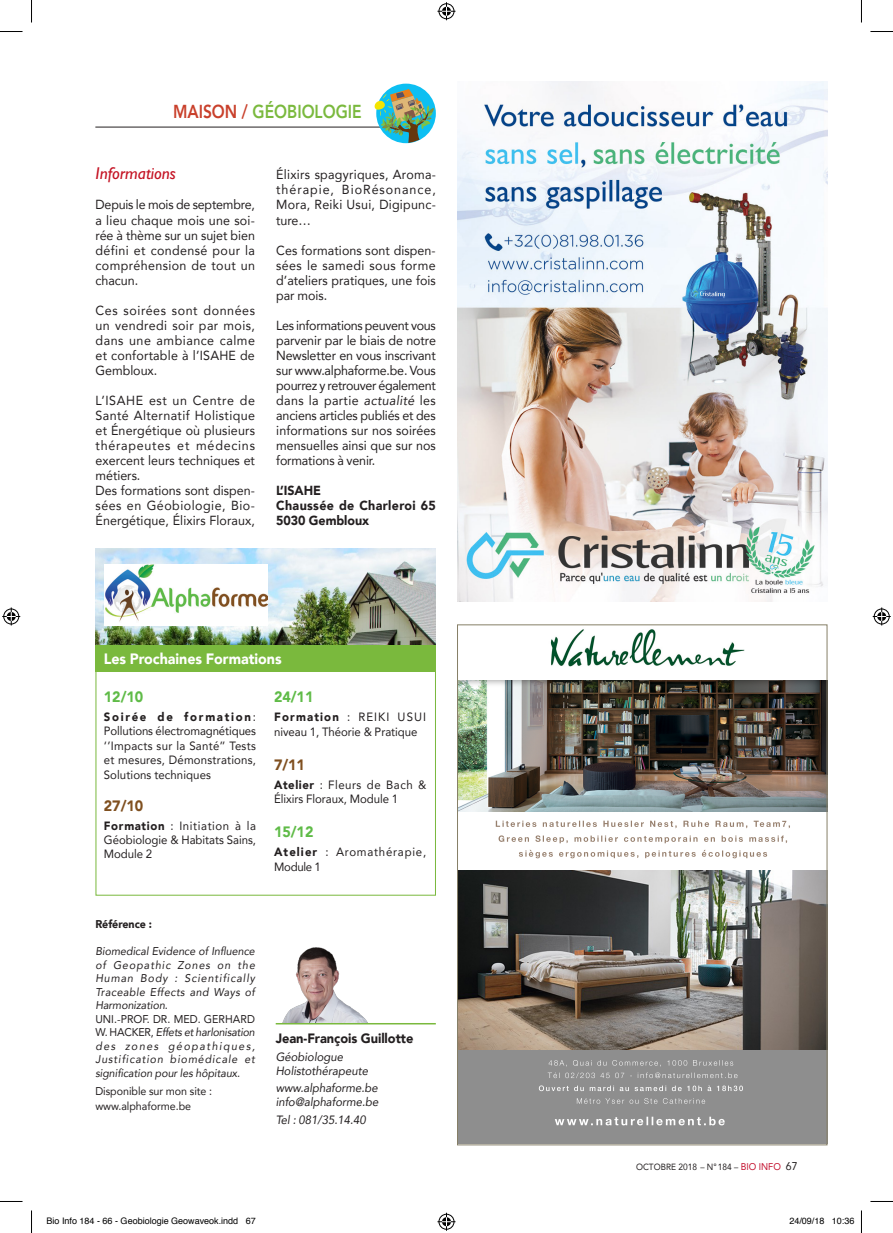
<style>
.page{position:relative;width:893px;height:1233px;background:#fff}
.page>*{position:absolute;margin:0;border:0;box-sizing:border-box;transform-origin:0 0}
.t1{font:800 18.75px "Avenir";color:#7ab93d;scale:.83 1}
.t2{font:italic 17.1px "Gill Sans Std";color:#c41324}
.t3{font:900 15px "Avenir";letter-spacing:-.005em;color:#fff;scale:.95 1}
.t4{font:900 15px "Avenir";letter-spacing:-.005em;color:#5fbb47;scale:.95 1}
.t5{font:900 15px "Avenir";color:#7f4f1f;scale:.95 1}
.t6{font:900 13.5px "Avenir";letter-spacing:-.005em;color:#231f20;scale:.95 1}
.t7{font:13.2px/15px "Avenir";letter-spacing:.015em;color:#231f20;text-align:justify;scale:.95 1}
.t8{font:900 13.2px/15px "Avenir";letter-spacing:.025em;color:#231f20;scale:.95 1}
.t9{font:12px/14.4px "Avenir";letter-spacing:.005em;color:#231f20;text-align:justify;scale:.95 1}
.t10{font:italic 12px/13.5px "Avenir";letter-spacing:-.005em;color:#231f20;scale:.95 1}
.t11{font:12px/14.4px "Avenir";letter-spacing:.07em;color:#231f20;scale:.95 1}
.t12{font:italic 11.25px/13.5px "Avenir";letter-spacing:.04em;color:#231f20;text-align:justify;scale:.95 1}
.t13{font:11.25px/15px "Avenir";letter-spacing:-.005em;color:#231f20;scale:.95 1}
.t14{font:900 11.25px "Avenir";letter-spacing:-.005em;color:#231f20;scale:.95 1}
.t15{font:9px "Helvetica";color:#000}
.t16{font:9px "Avenir";color:#231f20;scale:.93 1}
.s1{color:#c9402b}
.s2{font-style:italic}
.s3{font-weight:900}
.s4{font-style:normal}
.s5{font-size:9.75px;color:#c3102e}
.s6{font-size:11.25px}
</style>
<div class="page">
<hr style="left:95px;top:127px;width:324px;height:1px;background:#231f20">
<div style="left:376px;top:84px;width:59px;height:59px;background:#0dbff2;border-radius:50%"></div>
<img style="left:372px;top:89px;width:62px;height:54px">
<div style="left:95px;top:644px;width:340px;height:27px;background:#7ab93d"></div>
<hr style="left:275px;top:1022px;width:160px;height:2px;background:#7ab93d">
<img style="left:95px;top:548px;width:340px;height:96px">
<img style="left:282px;top:947px;width:86px;height:75px">
<img style="left:457px;top:81px;width:369px;height:520px">
<img style="left:459px;top:811px;width:366px;height:48px">
<img style="left:459px;top:870px;width:366px;height:180px">
<img style="left:459px;top:680px;width:366px;height:131px">
<img style="left:459px;top:1050px;width:366px;height:93px">
<img style="left:459px;top:820px;width:366px;height:16px">
<img style="left:550px;top:629px;width:195px;height:38px">
<img style="left:104px;top:565px;width:163px;height:60px">
<svg style="left:0;top:31px;width:22px;height:1px"></svg>
<svg style="left:870px;top:31px;width:22px;height:1px"></svg>
<svg style="left:0;top:1201px;width:22px;height:1px"></svg>
<svg style="left:870px;top:1201px;width:22px;height:1px"></svg>
<svg style="left:31px;top:0;width:1px;height:23px"></svg>
<svg style="left:31px;top:1210px;width:1px;height:22px"></svg>
<svg style="left:437px;top:2px;width:18px;height:18px"></svg>
<svg style="left:437px;top:1212px;width:18px;height:18px"></svg>
<svg style="left:2px;top:607px;width:18px;height:18px"></svg>
<svg style="left:872px;top:607px;width:18px;height:18px"></svg>
<h1 class="t1" style="left:173px;top:97px;width:229px"><span class="s1">MAISON /</span> GÉOBIOLOGIE</h1>
<p class="t2" style="left:95px;top:164px;width:82px">Informations</p>
<p class="t7" style="left:95px;top:197px;width:169px">Depuis le mois de septembre, a lieu chaque mois une soi&shy;rée à thème sur un sujet bien défini et condensé pour la compréhension de tout un chacun.</p>
<p class="t7" style="left:95px;top:302px;width:169px">Ces soirées sont données un vendredi soir par mois, dans une ambiance calme et confortable à l’ISAHE de Gembloux.</p>
<p class="t7" style="left:95px;top:392px;width:169px;text-align:left">L’ISAHE est un Centre de<br>Santé Alternatif Holistique et Énergétique où plusieurs thérapeutes et médecins exercent leurs techniques et métiers.<br>Des formations sont dispen&shy;sées en Géobiologie, Bio-<br>Énergétique, Élixirs Floraux,</p>
<p class="t7" style="left:276px;top:167px;width:169px">Élixirs spagyriques, Aroma&shy;thérapie, BioRésonance, Mora, Reiki Usui, Digipunc&shy;ture…</p>
<p class="t7" style="left:276px;top:242px;width:169px">Ces formations sont dispen&shy;sées le samedi sous forme d’ateliers pratiques, une fois par mois.</p>
<p class="t7" style="left:276px;top:317px;width:169px">Les informations peuvent vous parvenir par le biais de notre Newsletter en vous inscrivant sur www.alphaforme.be. Vous pourrez y retrouver également dans la partie <span class="s2">actualité</span> les anciens articles publiés et des informations sur nos soirées mensuelles ainsi que sur nos formations à venir.</p>
<p class="t8" style="left:276px;top:482px;width:169px">L’ISAHE<br>Chaussée de Charleroi 65<br>5030 Gembloux</p>
<p class="t3" style="left:104px;top:645px;width:188px">Les Prochaines Formations</p>
<p class="t4" style="left:104px;top:684px;width:43px">12/10</p>
<p class="t9" style="left:104px;top:709px;width:162px"><span class="s3">Soirée de formation</span>:<br>Pollutions électromagnétiques ‘’Impacts sur la Santé’’ Tests et mesures, Démonstrations, Solutions techniques</p>
<p class="t5" style="left:104px;top:792px;width:43px">27/10</p>
<p class="t9" style="left:104px;top:817px;width:161px"><span class="s3">Formation</span> : Initiation à la Géobiologie &amp; Habitats Sains, Module 2</p>
<p class="t4" style="left:274px;top:684px;width:43px">24/11</p>
<p class="t9" style="left:274px;top:709px;width:161px;line-height:15px"><span class="s3">Formation</span> : REIKI USUI niveau 1, Théorie &amp; Pratique</p>
<p class="t5" style="left:274px;top:752px;width:34px">7/11</p>
<p class="t9" style="left:274px;top:777px;width:162px"><span class="s3">Atelier</span> : Fleurs de Bach &amp;<br>Élixirs Floraux, Module 1</p>
<p class="t4" style="left:274px;top:819px;width:43px">15/12</p>
<p class="t11" style="left:274px;top:844px;width:162px"><span class="s3">Atelier</span> : Aromathérapie,<br>Module 1</p>
<p class="t14" style="left:95px;top:914px;width:61px">Référence :</p>
<p class="t12" style="left:95px;top:944px;width:169px">Biomedical Evidence of Influence of Geopathic Zones on the Human Body : Scientifically Traceable Effects and Ways of Harmonization.</p>
<p class="t12" style="left:95px;top:1012px;width:169px"><span class="s4">UNI.-PROF. DR. MED. GERHARD W. HACKER,</span> Effets et harlonisation des zones géopathiques, Justification biomédicale et signification pour les hôpitaux.</p>
<p class="t13" style="left:95px;top:1082px;width:124px">Disponible sur mon site : www.alphaforme.be</p>
<p class="t6" style="left:275px;top:1026px;width:146px">Jean-François Guillotte</p>
<p class="t10" style="left:275px;top:1049px;width:99px">Géobiologue<br>Holistothérapeute</p>
<p class="t10" style="left:275px;top:1081px;width:110px">www.alphaforme.be info@alphaforme.be</p>
<p class="t10" style="left:275px;top:1112px;width:96px">Tel : 081/35.14.40</p>
<p class="t16" style="left:635px;top:1159px;width:175px">OCTOBRE 2018 – N°184 – <span class="s5">BIO INFO</span> <span class="s6">67</span></p>
<p class="t15" style="left:46px;top:1213px;width:211px">Bio Info 184 - 66 - Geobiologie Geowaveok.indd 67</p>
<p class="t15" style="left:789px;top:1213px;width:67px">24/09/18 10:36</p>
</div>
